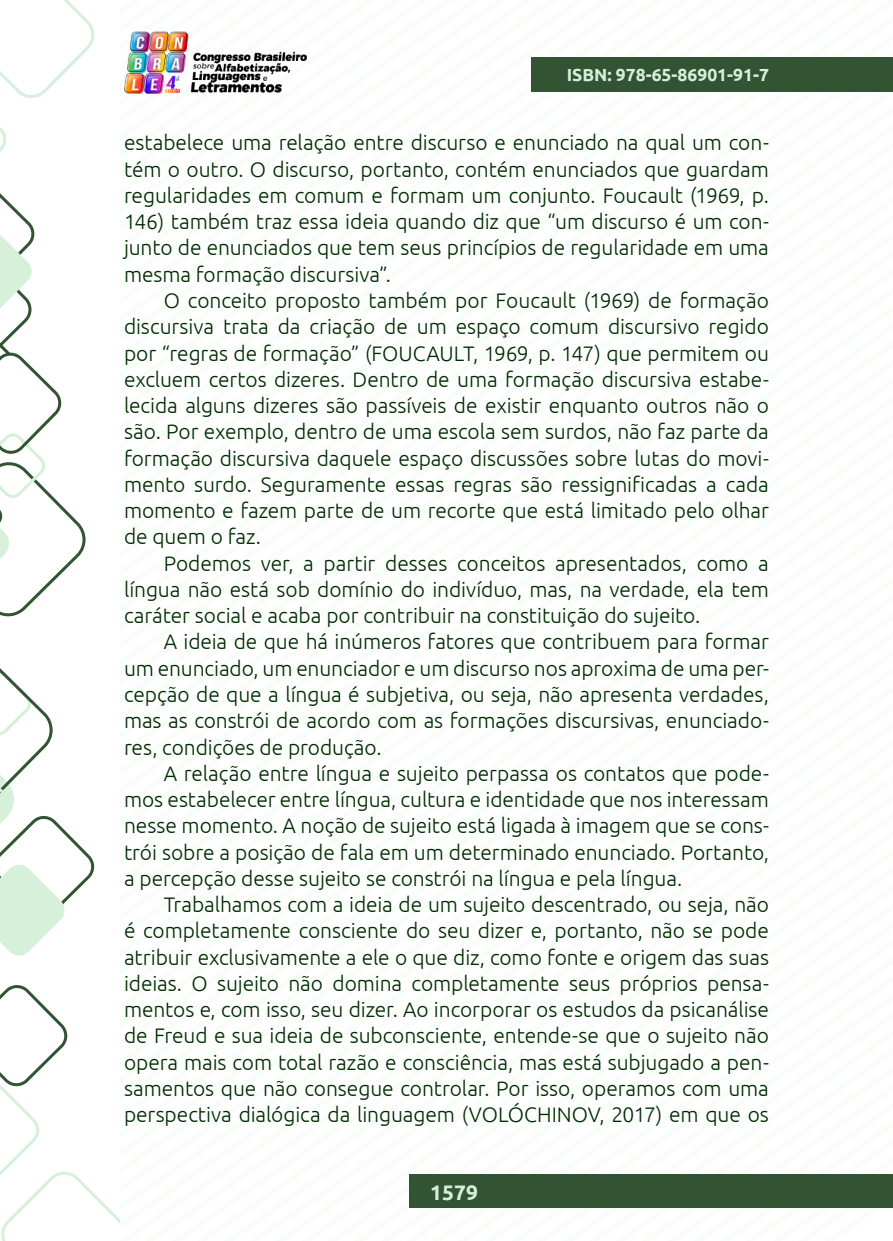
<style>
.page{position:relative;width:893px;height:1241px;background:#fff}
.page>*{position:absolute;margin:0;border:0;box-sizing:border-box;transform-origin:0 0}
._8_CORPO{font:300 21px/26.2px "Ubuntu";letter-spacing:-.005em;color:#002b00;text-align:justify}
.t1{font:700 21px "Ubuntu";color:#d6efda}
.t2{font:700 17.5px "Ubuntu";color:#d6efda}
</style>
<div class="page">
<div style="left:410px;top:1174px;width:483px;height:33px;background:#335433"></div>
<img style="left:124px;top:31px;width:182px;height:62px">
<div style="left:532px;top:57px;width:361px;height:35px;background:#335433"></div>
<svg style="left:0;top:985px;width:119px;height:255px"></svg>
<svg style="left:0;top:0;width:94px;height:616px"></svg>
<svg style="left:0;top:668px;width:94px;height:288px"></svg>
<p class="t2" style="left:567px;top:64px;width:204px">ISBN: 978-65-86901-91-7</p>
<p class="_8_CORPO" style="left:124px;top:129px;width:646px">estabelece uma relação entre discurso e enunciado na qual um con&shy;tém o outro. O discurso, portanto, contém enunciados que guardam regularidades em comum e formam um conjunto. Foucault (1969, p.<br>146) também traz essa ideia quando diz que “um discurso é um con&shy;junto de enunciados que tem seus princípios de regularidade em uma mesma formação discursiva”.</p>
<p class="_8_CORPO" style="left:124px;top:287px;width:646px;text-indent:40px">O conceito proposto também por Foucault (1969) de formação discursiva trata da criação de um espaço comum discursivo regido por “regras de formação” (FOUCAULT, 1969, p. 147) que permitem ou excluem certos dizeres. Dentro de uma formação discursiva estabe&shy;lecida alguns dizeres são passíveis de existir enquanto outros não o são. Por exemplo, dentro de uma escola sem surdos, não faz parte da formação discursiva daquele espaço discussões sobre lutas do movi&shy;mento surdo. Seguramente essas regras são ressignificadas a cada momento e fazem parte de um recorte que está limitado pelo olhar de quem o faz.</p>
<p class="_8_CORPO" style="left:124px;top:549px;width:646px;text-indent:40px">Podemos ver, a partir desses conceitos apresentados, como a língua não está sob domínio do indivíduo, mas, na verdade, ela tem caráter social e acaba por contribuir na constituição do sujeito.</p>
<p class="_8_CORPO" style="left:124px;top:628px;width:646px;text-indent:40px">A ideia de que há inúmeros fatores que contribuem para formar um enunciado, um enunciador e um discurso nos aproxima de uma per&shy;cepção de que a língua é subjetiva, ou seja, não apresenta verdades, mas as constrói de acordo com as formações discursivas, enunciado&shy;res, condições de produção.</p>
<p class="_8_CORPO" style="left:124px;top:759px;width:646px;text-indent:40px">A relação entre língua e sujeito perpassa os contatos que pode&shy;mos estabelecer entre língua, cultura e identidade que nos interessam nesse momento. A noção de sujeito está ligada à imagem que se cons&shy;trói sobre a posição de fala em um determinado enunciado. Portanto, a percepção desse sujeito se constrói na língua e pela língua.</p>
<p class="_8_CORPO" style="left:124px;top:890px;width:646px;text-indent:40px">Trabalhamos com a ideia de um sujeito descentrado, ou seja, não é completamente consciente do seu dizer e, portanto, não se pode atribuir exclusivamente a ele o que diz, como fonte e origem das suas ideias. O sujeito não domina completamente seus próprios pensa&shy;mentos e, com isso, seu dizer. Ao incorporar os estudos da psicanálise de Freud e sua ideia de subconsciente, entende-se que o sujeito não opera mais com total razão e consciência, mas está subjugado a pen&shy;samentos que não consegue controlar. Por isso, operamos com uma perspectiva dialógica da linguagem (VOLÓCHINOV, 2017) em que os</p>
<p class="t1" style="left:430px;top:1178px;width:49px">1579</p>
</div>
